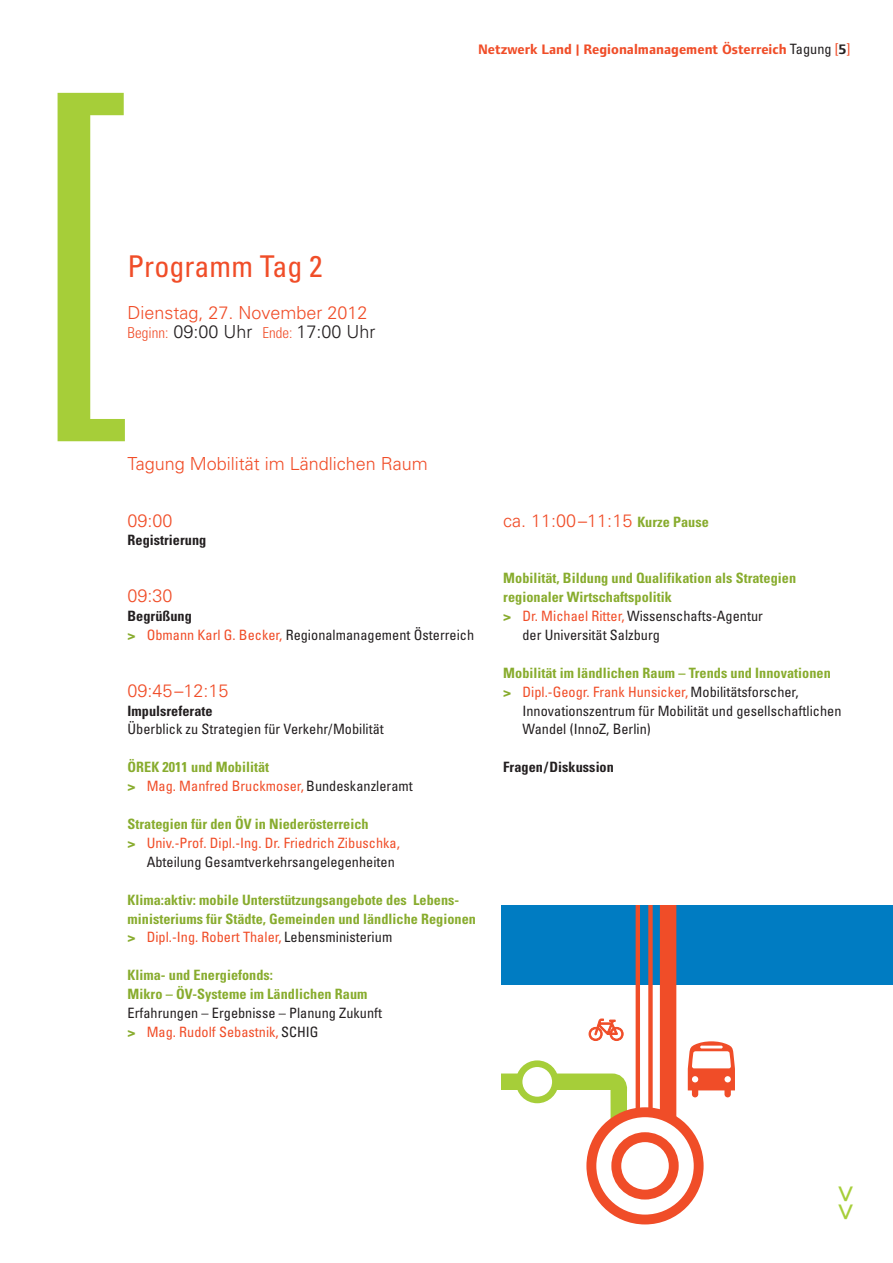
<style>
.page{position:relative;width:893px;height:1263px;background:#fff}
.page>*{position:absolute;margin:0;border:0;box-sizing:border-box;transform-origin:0 0}
.t1{font:condensed 398.55px "Univers";color:#a6ce39}
.t2{font:condensed 30px "Univers";color:#f04d28}
.t3{font:30px "Univers";color:#a6ce39}
.t4{font:300 18px/18.9px "Univers";color:#f04d28}
.t5{font:700 condensed 14.25px/18.9px "Univers";color:#88ac2e}
.t6{font:condensed 14.25px/18.9px "Univers";color:#231f20}
.t7{font:condensed 14.25px/18.9px "Univers";color:#f04d28}
.t8{font:700 14.25px "Foundry Form Sans";letter-spacing:.005em;color:#f04d28}
.t9{font:700 condensed 14.25px "Univers";color:#231f20}
.s1{font-stretch:condensed;font-size:15px}
.s2{color:#231f20}
.s3{font-family:"Univers";font-weight:400;font-stretch:condensed;color:#231f20}
.s4{font-family:"Univers";font-weight:400;font-stretch:condensed}
.s5{font-weight:700;font-stretch:condensed;font-size:14.25px;color:#88ac2e}
.s6{font-weight:700}
.s7{font-weight:700;font-stretch:normal;color:#88ac2e}
.s8{color:#f04d28}
.s9{font-weight:700;color:#88ac2e}
.s10{font-stretch:normal}
.s11{font-weight:400;color:#f04d28}
.s12{font-weight:400;color:#231f20}
</style>
<div class="page">
<div style="left:502px;top:906px;width:391px;height:78px;background:#007cc2"></div>
<svg style="left:502px;top:906px;width:233px;height:234px"></svg>
<div style="left:648px;top:906px;width:5px;height:208px;background:#f04d28"></div>
<hr style="left:636px;top:906px;width:4px;height:208px;background:#f04d28">
<div style="left:519px;top:1064px;width:36px;height:36px;background:#fff;border-radius:50%"></div>
<div style="left:516px;top:1060px;width:43px;height:43px;border:7px solid #a6ce39;border-radius:50%"></div>
<svg style="left:591px;top:1112px;width:108px;height:107px"></svg>
<div style="left:586px;top:1107px;width:118px;height:117px;border:10px solid #f04d28;border-radius:50%"></div>
<svg style="left:616px;top:1137px;width:58px;height:57px"></svg>
<div style="left:611px;top:1132px;width:68px;height:67px;border:10px solid #f04d28;border-radius:50%"></div>
<h1 class="t1" style="left:30px;top:106px;width:112px">[</h1>
<h2 class="t2" style="left:128px;top:255px;width:197px">Programm Tag 2</h2>
<p class="t4" style="left:128px;top:304px;width:249px">Dienstag, 27. November 2012<br><span class="s1">Beginn:</span> <span class="s2">09:00 Uhr</span> <span class="s1">Ende:</span> <span class="s2">17:00 Uhr</span></p>
<p class="t4" style="left:128px;top:456px;width:302px">Tagung Mobilität im Ländlichen Raum</p>
<p class="t4" style="left:128px;top:512px;width:47px">09:00</p>
<p class="t9" style="left:128px;top:535px;width:80px">Registrierung</p>
<p class="t8" style="left:478px;top:44px;width:374px">Netzwerk Land | Regionalmanagement Österreich <span class="s3">Tagung</span> <span class="s4">[</span><span class="s2">5</span><span class="s4">]</span></p>
<p class="t4" style="left:503px;top:512px;width:207px">ca. 11:00–11:15 <span class="s5">Kurze Pause</span></p>
<p class="t4" style="left:128px;top:588px;width:47px">09:30</p>
<p class="t6" style="left:128px;top:608px;width:348px"><span class="s6">Begrüßung<br></span><span class="s7">&gt;</span> <span class="s8">Obmann Karl G. Becker,</span> Regionalmanagement Österreich</p>
<p class="t4" style="left:128px;top:682px;width:103px">09:45–12:15</p>
<p class="t9" style="left:128px;top:705px;width:87px">Impulsreferate</p>
<p class="t6" style="left:128px;top:721px;width:258px">Überblick zu Strategien für Verkehr/Mobilität</p>
<p class="t7" style="left:128px;top:759px;width:287px"><span class="s9">ÖREK 2011 und Mobilität<br></span><span class="s7">&gt;</span> Mag. Manfred Bruckmoser, <span class="s2">Bundeskanzleramt</span></p>
<p class="t5" style="left:128px;top:816px;width:243px">Strategien für den ÖV in Niederösterreich</p>
<p class="t7" style="left:128px;top:834px;width:274px"><span class="s7">&gt;</span> Univ.-Prof. Dipl.-Ing. Dr. Friedrich Zibuschka,</p>
<p class="t6" style="left:147px;top:853px;width:250px">Abteilung Gesamtverkehrsangelegenheiten</p>
<p class="t5" style="left:128px;top:891px;width:350px">Klima:aktiv: mobile Unterstützungsangebote des Lebens&shy;ministeriums für Städte, Gemeinden und ländliche Regionen <span class="s10">&gt;</span> <span class="s11">Dipl.-Ing. Robert Thaler,</span> <span class="s12">Lebensministerium</span></p>
<p class="t5" style="left:128px;top:967px;width:241px">Klima- und Energiefonds:<br>Mikro – ÖV-Systeme im Ländlichen Raum</p>
<p class="t6" style="left:128px;top:1005px;width:256px">Erfahrungen – Ergebnisse – Planung Zukunft <span class="s7">&gt;</span> <span class="s8">Mag. Rudolf Sebastnik,</span> SCHIG</p>
<p class="t5" style="left:503px;top:570px;width:294px">Mobilität, Bildung und Qualifikation als Strategien</p>
<p class="t5" style="left:503px;top:589px;width:170px">regionaler Wirtschaftspolitik</p>
<p class="t6" style="left:503px;top:608px;width:261px"><span class="s7">&gt;</span> <span class="s8">Dr. Michael Ritter,</span> Wissenschafts-Agentur</p>
<p class="t6" style="left:522px;top:627px;width:139px">der Universität Salzburg</p>
<p class="t5" style="left:503px;top:664px;width:329px">Mobilität im ländlichen Raum – Trends und Innovationen <span class="s10">&gt;</span> <span class="s11">Dipl.-Geogr. Frank Hunsicker,</span> <span class="s12">Mobilitätsforscher,</span></p>
<p class="t6" style="left:522px;top:702px;width:321px">Innovationszentrum für Mobilität und gesellschaftlichen<br>Wandel (InnoZ, Berlin)</p>
<p class="t9" style="left:503px;top:762px;width:112px">Fragen/Diskussion</p>
<h2 class="t3" style="left:860px;top:1185px;width:37px;rotate:90deg">&gt;&gt;</h2>
</div>
